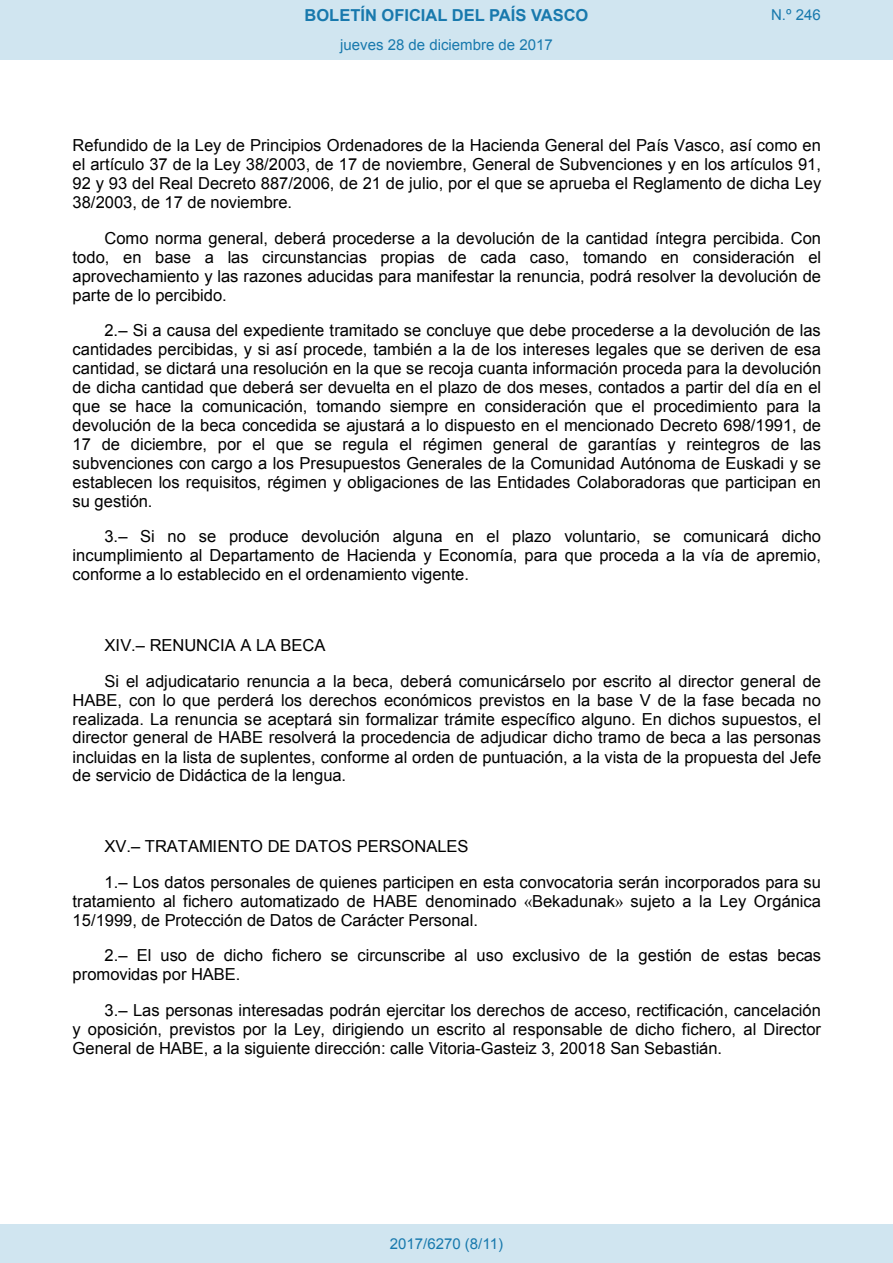
<style>
.page{position:relative;width:893px;height:1263px;background:#fff}
.page>*{position:absolute;margin:0;border:0;box-sizing:border-box;transform-origin:0 0}
.t1{font:16.5px/18.9px "Arial";color:#000;text-align:justify}
.t2{font:700 16.5px "Arial";color:#1879ad}
.Paginacion_Centro{font:15px "Arial";color:#1879ad}
.s1{font-family:"Times New Roman"}
</style>
<div class="page">
<div style="left:0;top:0;width:893px;height:60px;background:#d0e5f0"></div>
<div style="left:0;top:1225px;width:893px;height:38px;background:#d0e5f0"></div>
<p class="t2" style="left:305px;top:4px;width:285px">BOLETÍN OFICIAL DEL PAÍS VASCO</p>
<p class="Paginacion_Centro" style="left:771px;top:5px;width:51px">N.º 246</p>
<p class="Paginacion_Centro" style="left:340px;top:35px;width:214px">jueves 28 de diciembre de 2017</p>
<p class="t1" style="left:73px;top:136px;width:750px">Refundido de la Ley de Principios Ordenadores de la Hacienda General del País Vasco, así como en el artículo 37 de la Ley 38/2003, de 17 de noviembre, General de Subvenciones y en los artículos 91, 92 y 93 del Real Decreto 887/2006, de 21 de julio, por el que se aprueba el Reglamento de dicha Ley 38/2003, de 17 de noviembre.</p>
<p class="t1" style="left:73px;top:229px;width:750px;text-indent:32px">Como norma general, deberá procederse a la devolución de la cantidad íntegra percibida. Con todo, en base a las circunstancias propias de cada caso, tomando en consideración el aprovechamiento y las razones aducidas para manifestar la renuncia, podrá resolver la devolución de parte de lo percibido.</p>
<p class="t1" style="left:73px;top:321px;width:750px;text-indent:32px">2.– Si a causa del expediente tramitado se concluye que debe procederse a la devolución de las cantidades percibidas, y si así procede, también a la de los intereses legales que se deriven de esa cantidad, se dictará una resolución en la que se recoja cuanta información proceda para la devolución de dicha cantidad que deberá ser devuelta en el plazo de dos meses, contados a partir del día en el que se hace la comunicación, tomando siempre en consideración que el procedimiento para la devolución de la beca concedida se ajustará a lo dispuesto en el mencionado Decreto 698/1991, de 17 de diciembre, por el que se regula el régimen general de garantías y reintegros de las subvenciones con cargo a los Presupuestos Generales de la Comunidad Autónoma de Euskadi y se establecen los requisitos, régimen y obligaciones de las Entidades Colaboradoras que participan en su gestión.</p>
<p class="t1" style="left:73px;top:527px;width:750px;text-indent:32px">3.– Si no se produce devolución alguna en el plazo voluntario, se comunicará dicho incumplimiento al Departamento de Hacienda y Economía, para que proceda a la vía de apremio, conforme a lo establecido en el ordenamiento vigente.</p>
<p class="t1" style="left:104px;top:628px;width:718px;line-height:35.4px">XIV.– RENUNCIA A LA BECA<br>Si el adjudicatario renuncia a la beca, deberá comunicárselo por escrito al director general de</p>
<p class="t1" style="left:73px;top:691px;width:750px">HABE, con lo que perderá los derechos económicos previstos en la base V de la fase becada no realizada. La renuncia se aceptará sin formalizar trámite específico alguno. En dichos supuestos, el director general de HABE resolverá la procedencia de adjudicar dicho tramo de beca a las personas incluidas en la lista de suplentes, conforme al orden de puntuación, a la vista de la propuesta del Jefe de servicio de Didáctica de la lengua.</p>
<p class="t1" style="left:104px;top:829px;width:718px;line-height:35.4px">XV.– TRATAMIENTO DE DATOS PERSONALES<br>1.– Los datos personales de quienes participen en esta convocatoria serán incorporados para su</p>
<p class="t1" style="left:73px;top:891px;width:750px;line-height:19.5px">tratamiento al fichero automatizado de HABE denominado <span class="s1">«</span>Bekadunak<span class="s1">»</span> sujeto a la Ley Orgánica<br>15/1999, de Protección de Datos de Carácter Personal.</p>
<p class="t1" style="left:73px;top:946px;width:750px;text-indent:32px">2.– El uso de dicho fichero se circunscribe al uso exclusivo de la gestión de estas becas promovidas por HABE.</p>
<p class="t1" style="left:73px;top:1001px;width:750px;text-indent:32px">3.– Las personas interesadas podrán ejercitar los derechos de acceso, rectificación, cancelación y oposición, previstos por la Ley, dirigiendo un escrito al responsable de dicho fichero, al Director General de HABE, a la siguiente dirección: calle Vitoria-Gasteiz 3, 20018 San Sebastián.</p>
<p class="Paginacion_Centro" style="left:390px;top:1234px;width:115px">2017/6270 (8/11)</p>
</div>
